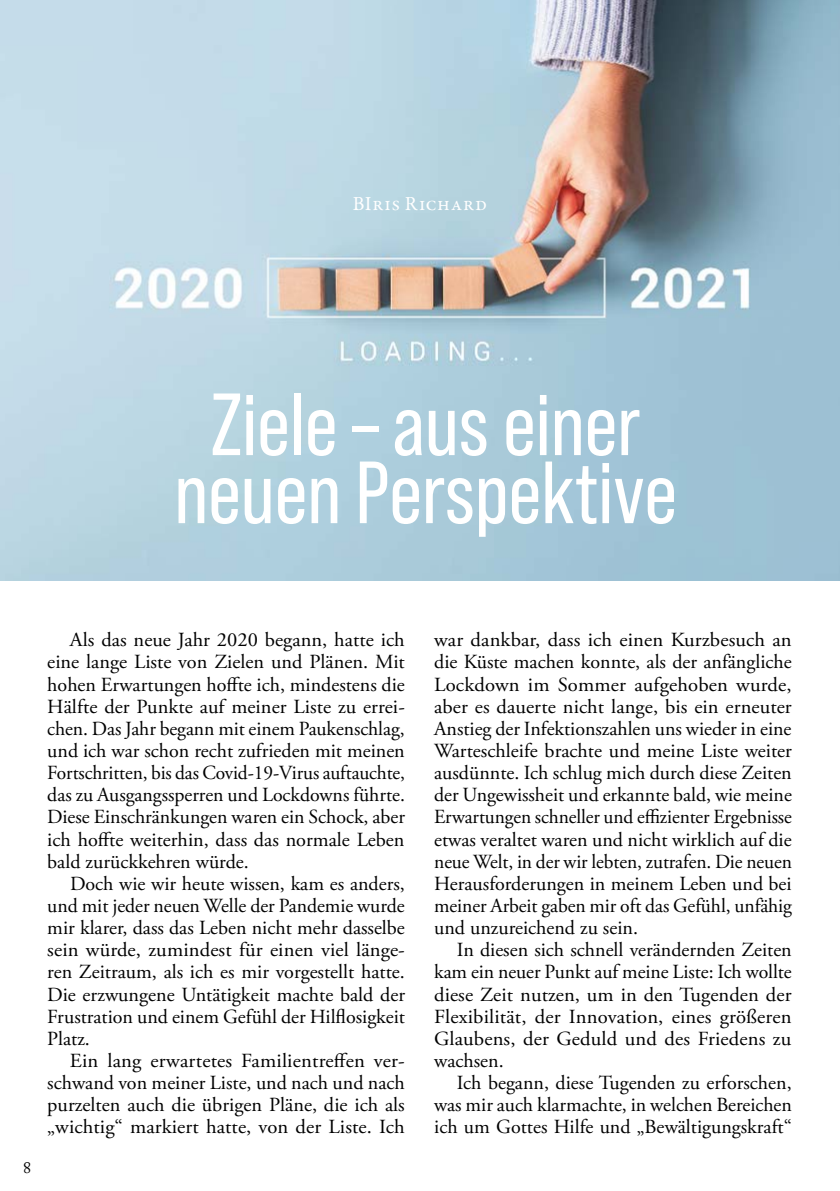
<style>
.page{position:relative;width:840px;height:1191px;background:#fff}
.page>*{position:absolute;margin:0;border:0;box-sizing:border-box;transform-origin:0 0}
.t1{font:88px/68px "Bebas Neue Pro";color:#fff;text-align:center}
.t2{font:20px/22.2px "Adobe Garamond Pro";color:#000;text-align:justify}
.t3{font:20px "Garamond Premr Pro";letter-spacing:.045em;color:#fff}
.t4{font:16px "Adobe Caslon Pro";color:#000}
</style>
<div class="page">
<img style="left:0;top:0;width:839px;height:580px">
<p class="t3" style="left:352px;top:191px;width:136px">BIris Richard</p>
<h1 class="t1" style="left:174px;top:390px;width:504px">Ziele – aus einer neuen Perspektive</h1>
<p class="t4" style="left:23px;top:1158px;width:9px">8</p>
<p class="t2" style="left:47px;top:629px;width:359px;text-indent:23px">Als das neue Jahr 2020 begann, hatte ich eine lange Liste von Zielen und Plänen. Mit hohen Erwartungen hoffte ich, mindestens die Hälfte der Punkte auf meiner Liste zu errei&shy;chen. Das Jahr begann mit einem Paukenschlag, und ich war schon recht zufrieden mit meinen Fortschritten, bis das Covid-19-Virus auftauchte, das zu Ausgangssperren und Lockdowns führte.<br>Diese Einschränkungen waren ein Schock, aber ich hoffte weiterhin, dass das normale Leben bald zurückkehren würde.</p>
<p class="t2" style="left:47px;top:873px;width:359px;text-indent:23px">Doch wie wir heute wissen, kam es anders, und mit jeder neuen Welle der Pandemie wurde mir klarer, dass das Leben nicht mehr dasselbe sein würde, zumindest für einen viel länge&shy;ren Zeitraum, als ich es mir vorgestellt hatte.<br>Die erzwungene Untätigkeit machte bald der Frustration und einem Gefühl der Hilflosigkeit Platz.</p>
<p class="t2" style="left:47px;top:1050px;width:359px;text-indent:23px">Ein lang erwartetes Familientreffen ver&shy;schwand von meiner Liste, und nach und nach purzelten auch die übrigen Pläne, die ich als „wichtig“ markiert hatte, von der Liste. Ich</p>
<p class="t2" style="left:434px;top:629px;width:359px">war dankbar, dass ich einen Kurzbesuch an die Küste machen konnte, als der anfängliche Lockdown im Sommer aufgehoben wurde, aber es dauerte nicht lange, bis ein erneuter Anstieg der Infektionszahlen uns wieder in eine Warteschleife brachte und meine Liste weiter ausdünnte. Ich schlug mich durch diese Zeiten der Ungewissheit und erkannte bald, wie meine Erwartungen schneller und effizienter Ergebnisse etwas veraltet waren und nicht wirklich auf die neue Welt, in der wir lebten, zutrafen. Die neuen Herausforderungen in meinem Leben und bei meiner Arbeit gaben mir oft das Gefühl, unfähig und unzureichend zu sein.</p>
<p class="t2" style="left:434px;top:939px;width:359px;text-indent:23px">In diesen sich schnell verändernden Zeiten kam ein neuer Punkt auf meine Liste: Ich wollte diese Zeit nutzen, um in den Tugenden der Flexibilität, der Innovation, eines größeren Glaubens, der Geduld und des Friedens zu wachsen.</p>
<p class="t2" style="left:434px;top:1072px;width:359px;text-indent:23px">Ich begann, diese Tugenden zu erforschen, was mir auch klarmachte, in welchen Bereichen ich um Gottes Hilfe und „Bewältigungskraft“</p>
</div>
